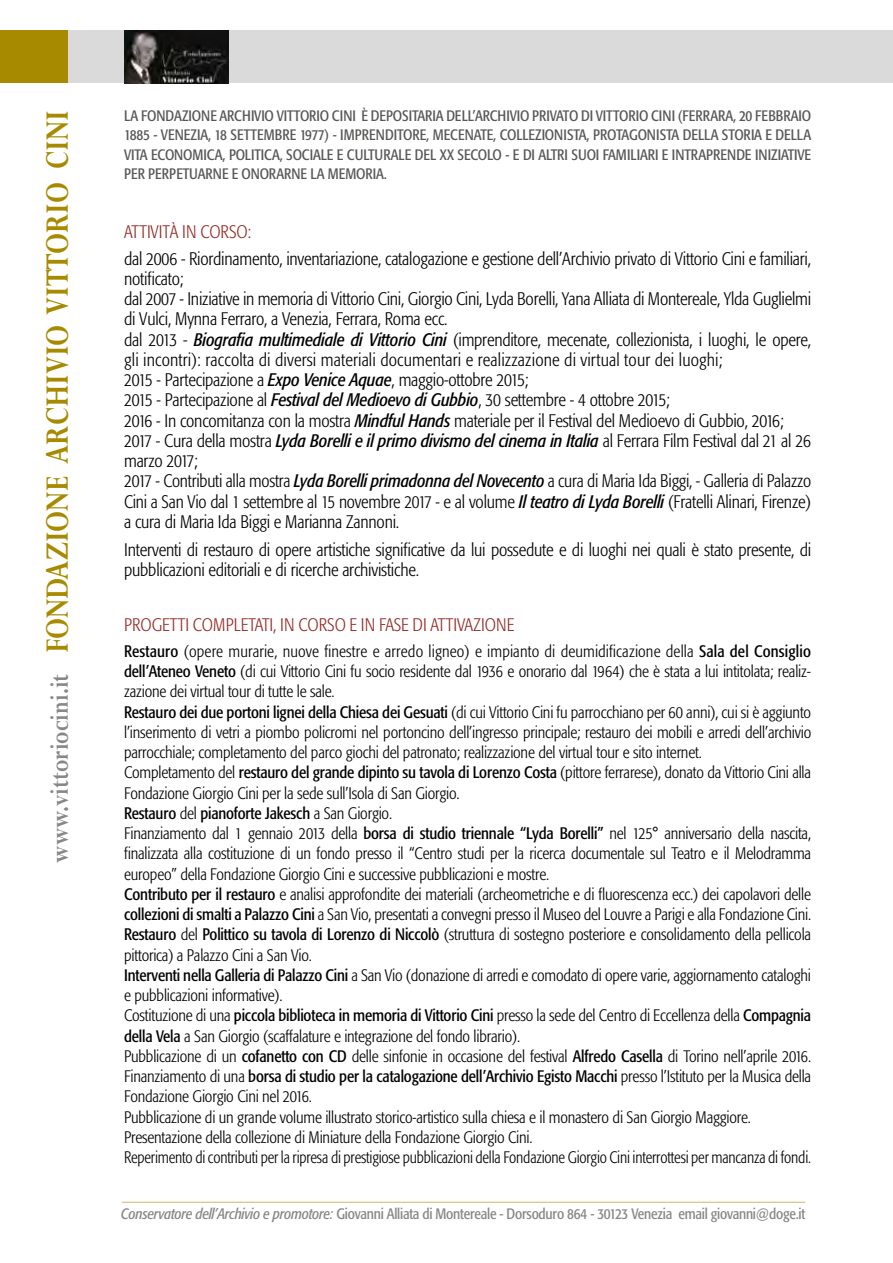
<style>
.page{position:relative;width:893px;height:1263px;background:#fff}
.page>*{position:absolute;margin:0;border:0;box-sizing:border-box;transform-origin:0 0}
.t1{font:700 36.6px "Perpetua";color:#a88a00;scale:.8 1}
.t2{font:300 condensed 18px/20.2px "Formata";letter-spacing:-.01em;color:#000}
.t3{font:300 condensed 18px "Formata";color:#942c27}
.t4{font:300 condensed 16.5px/20.2px "Formata";letter-spacing:-.01em;color:#000}
.t5{font:condensed 15px "Formata";letter-spacing:-.01em;color:#575756}
.t6{font:condensed 15px "Formata";letter-spacing:-.015em;color:#878787}
.t7{font:condensed 15px "Formata";letter-spacing:.01em;color:#575756}
.s1{font-size:28.5px;color:#878787}
.s2{font-weight:400;font-style:italic}
.s3{font-weight:400}
.s4{font-style:italic}
</style>
<div class="page">
<div style="left:0;top:30px;width:68px;height:53px;background:#a88a00"></div>
<div style="left:68px;top:30px;width:825px;height:53px;background:#dadada"></div>
<hr style="left:122px;top:1202px;width:683px;height:1px;background:#cdb567">
<img style="left:124px;top:30px;width:105px;height:53px">
<h1 class="t1" style="left:34px;top:862px;width:942px;rotate:-90deg"><span class="s1">www.vittoriocini.it</span> Fondazione Archivio Vittorio Cini</h1>
<p class="t7" style="left:124px;top:106px;width:134px">La Fondazione Archivio</p>
<p class="t5" style="left:277px;top:106px;width:15px">Vittorio</p>
<p class="t5" style="left:332px;top:106px;width:55px">Cini è deposit</p>
<p class="t5" style="left:418px;top:106px;width:96px">aria dell’Archivio</p>
<p class="t5" style="left:532px;top:106px;width:79px">privato di Vittorio</p>
<p class="t5" style="left:651px;top:106px;width:41px">Cini (Ferr</p>
<p class="t5" style="left:710px;top:106px;width:53px">ara, 20 febbr</p>
<p class="t5" style="left:791px;top:106px;width:15px">aio</p>
<p class="t5" style="left:124px;top:126px;width:108px">1885 - Venezia, 18 settembre</p>
<p class="t5" style="left:300px;top:126px;width:42px">1977) - impre</p>
<p class="t5" style="left:376px;top:126px;width:26px">nditore</p>
<p class="t5" style="left:426px;top:126px;width:89px">, me cenate, colle</p>
<p class="t5" style="left:535px;top:126px;width:61px">zionist a, prot</p>
<p class="t5" style="left:622px;top:126px;width:104px">agonist a della stori</p>
<p class="t5" style="left:754px;top:126px;width:58px">a e della</p>
<p class="t5" style="left:124px;top:145px;width:112px">vita economi ca, politi</p>
<p class="t5" style="left:264px;top:145px;width:220px">ca, sociale e cult urale del XX secolo</p>
<p class="t5" style="left:505px;top:145px;width:47px">- e di altri</p>
<p class="t5" style="left:571px;top:145px;width:224px">suoi familiari e intraprende iniziative</p>
<p class="t5" style="left:124px;top:165px;width:3px">per</p>
<p class="t5" style="left:148px;top:165px;width:8px">perpet</p>
<p class="t7" style="left:189px;top:165px;width:148px">uarne e onorarne la memori</p>
<p class="t5" style="left:376px;top:165px;width:12px">a.</p>
<p class="t3" style="left:124px;top:222px;width:10px">Attivit</p>
<p class="t3" style="left:170px;top:222px;width:41px">à in corso</p>
<p class="t3" style="left:248px;top:222px;width:5px">:</p>
<p class="t2" style="left:124px;top:248px;width:689px">dal 2006 - Riordinamento, inventariazione, catalogazione e gestione dell’Archivio privato di Vittorio Cini e familiari, notificato;<br>dal 2007 - Iniziative in memoria di Vittorio Cini, Giorgio Cini, Lyda Borelli, Yana Alliata di Montereale, Ylda Guglielmi di Vulci, Mynna Ferraro, a Venezia, Ferrara, Roma ecc.<br>dal 2013 - <span class="s2">Biografia multimediale di Vittorio Cini</span> (imprenditore, mecenate, collezionista, i luoghi, le opere, gli incontri): raccolta di diversi materiali documentari e realizzazione di virtual tour dei luoghi;<br>2015 - Partecipazione a <span class="s2">Expo Venice Aquae</span>, maggio-ottobre 2015;<br>2015 - Partecipazione al <span class="s2">Festival del Medioevo di Gubbio</span>, 30 settembre - 4 ottobre 2015;<br>2016 - In concomitanza con la mostra <span class="s2">Mindful Hands</span> materiale per il Festival del Medioevo di Gubbio, 2016; 2017 - Cura della mostra <span class="s2">Lyda Borelli e il primo divismo del cinema in Italia</span> al Ferrara Film Festival dal 21 al 26 marzo 2017;<br>2017 - Contributi alla mostra <span class="s2">Lyda Borelli primadonna del Novecento</span> a cura di Maria Ida Biggi, - Galleria di Palazzo Cini a San Vio dal 1 settembre al 15 novembre 2017 - e al volume <span class="s2">Il teatro di Lyda Borelli</span> (Fratelli Alinari, Firenze) a cura di Maria Ida Biggi e Marianna Zannoni.</p>
<p class="t2" style="left:124px;top:539px;width:689px">Interventi di restauro di opere artistiche significative da lui possedute e di luoghi nei quali è stato presente, di pubblicazioni editoriali e di ricerche archivistiche.</p>
<p class="t3" style="left:124px;top:614px;width:15px">Progetti</p>
<p class="t3" style="left:193px;top:614px;width:9px">completati</p>
<p class="t3" style="left:273px;top:614px;width:36px">,in corso</p>
<p class="t3" style="left:350px;top:614px;width:38px">ein fase</p>
<p class="t3" style="left:413px;top:614px;width:27px">di attivazione</p>
<p class="t4" style="left:124px;top:641px;width:689px"><span class="s3">Restauro</span> (opere murarie, nuove finestre e arredo ligneo) e impianto di deumidificazione della <span class="s3">Sala del Consiglio dell’Ateneo Veneto</span> (di cui Vittorio Cini fu socio residente dal 1936 e onorario dal 1964) che è stata a lui intitolata; realiz&shy;zazione dei virtual tour di tutte le sale.<br><span class="s3">Restauro dei due portoni lignei della Chiesa dei Gesuati</span> (di cui Vittorio Cini fu parrocchiano per 60 anni), cui si è aggiunto l’inserimento di vetri a piombo policromi nel portoncino dell’ingresso principale; restauro dei mobili e arredi dell’archivio parrocchiale; completamento del parco giochi del patronato; realizzazione del virtual tour e sito internet.<br>Completamento del <span class="s3">restauro del grande dipinto su tavola di Lorenzo Costa</span> (pittore ferrarese), donato da Vittorio Cini alla Fondazione Giorgio Cini per la sede sull’Isola di San Giorgio.<br><span class="s3">Restauro</span> del <span class="s3">pianoforte Jakesch</span> a San Giorgio.<br>Finanziamento dal 1 gennaio 2013 della <span class="s3">borsa di studio triennale “Lyda Borelli”</span> nel 125° anniversario della nascita, finalizzata alla costituzione di un fondo presso il “Centro studi per la ricerca documentale sul Teatro e il Melodramma europeo” della Fondazione Giorgio Cini e successive pubblicazioni e mostre.<br><span class="s3">Contributo per il restauro</span> e analisi approfondite dei materiali (archeometriche e di fluorescenza ecc.) dei capolavori delle <span class="s3">collezioni di smalti a Palazzo Cini</span> a San Vio, presentati a convegni presso il Museo del Louvre a Parigi e alla Fondazione Cini.<br><span class="s3">Restauro</span> del <span class="s3">Polittico su tavola di Lorenzo di Niccolò</span> (struttura di sostegno posteriore e consolidamento della pellicola pittorica) a Palazzo Cini a San Vio.<br><span class="s3">Interventi nella Galleria di Palazzo Cini</span> a San Vio (donazione di arredi e comodato di opere varie, aggiornamento cataloghi e pubblicazioni informative).<br>Costituzione di una <span class="s3">piccola biblioteca in memoria di Vittorio Cini</span> presso la sede del Centro di Eccellenza della <span class="s3">Compagnia della Vela</span> a San Giorgio (scaffalature e integrazione del fondo librario).<br>Pubblicazione di un <span class="s3">cofanetto con CD</span> delle sinfonie in occasione del festival <span class="s3">Alfredo Casella</span> di Torino nell’aprile 2016.<br>Finanziamento di una <span class="s3">borsa di studio per la catalogazione dell’Archivio Egisto Macchi</span> presso l’Istituto per la Musica della Fondazione Giorgio Cini nel 2016.<br>Pubblicazione di un grande volume illustrato storico-artistico sulla chiesa e il monastero di San Giorgio Maggiore.<br>Presentazione della collezione di Miniature della Fondazione Giorgio Cini.<br>Reperimento di contributi per la ripresa di prestigiose pubblicazioni della Fondazione Giorgio Cini interrottesi per mancanza di fondi.</p>
<p class="t6" style="left:121px;top:1205px;width:686px"><span class="s4">Conservatore dell’Archivio e promotore:</span> Giovanni Alliata di Montereale - Dorsoduro 864 - 30123 Venezia email giovanni@doge.it</p>
</div>
